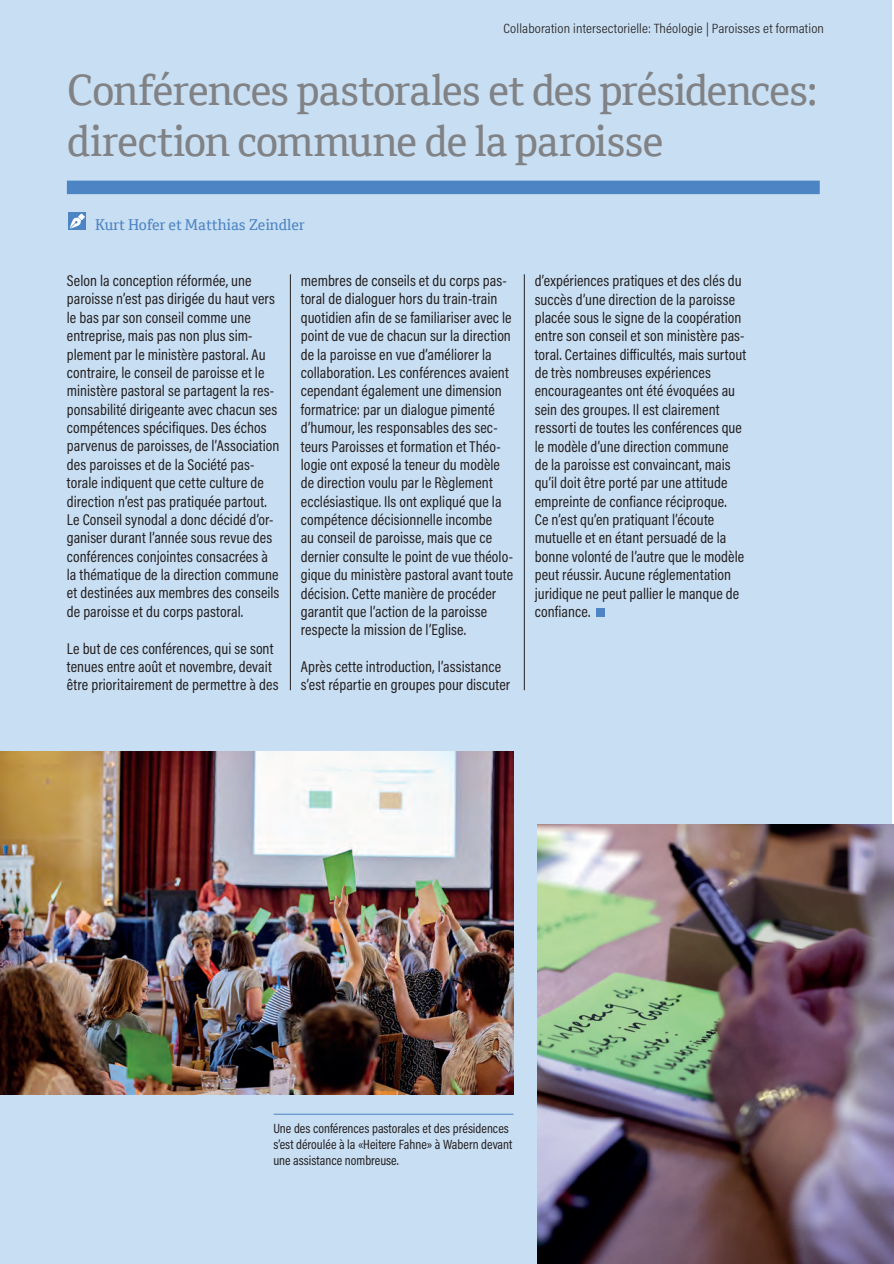
<style>
.page{position:relative;width:894px;height:1264px;background:#fff}
.page>*{position:absolute;margin:0;border:0;box-sizing:border-box;transform-origin:0 0}
.Titel{font:42px/50.4px "Cordale";letter-spacing:-.03em;color:#808285}
.t1{font:15.75px/18.3px "Acumin Pro Cond";letter-spacing:.005em;color:#231f20}
.t2{font:15px "Cordale";color:#4d84c4}
.t3{font:13.5px/16.2px "Acumin Pro Cond";color:#231f20}
.t4{font:300 13.5px "Acumin Pro Cond";letter-spacing:.01em;color:#231f20;scale:1.1 1}
</style>
<div class="page">
<div style="left:0;top:0;width:892px;height:1263px;background:#c8def2"></div>
<img style="left:0;top:751px;width:513px;height:343px">
<div style="left:67px;top:180px;width:752px;height:14px;background:#4d84c4"></div>
<div style="left:596px;top:608px;width:9px;height:8px;background:#4d84c4"></div>
<div style="left:68px;top:212px;width:17px;height:18px;background:#4d84c4"></div>
<svg style="left:69px;top:217px;width:12px;height:12px"></svg>
<svg style="left:78px;top:213px;width:7px;height:7px"></svg>
<hr style="left:290px;top:274px;width:1px;height:416px;background:#231f20">
<hr style="left:524px;top:274px;width:1px;height:416px;background:#231f20">
<img style="left:537px;top:824px;width:357px;height:439px">
<hr style="left:274px;top:1113px;width:239px;height:1px;background:#4d84c4">
<p class="t4" style="left:503px;top:20px;width:293px">Collaboration intersectorielle: Théologie | Paroisses et formation</p>
<p class="Titel" style="left:67px;top:65px;width:752px">Conférences pastorales et des présidences: direction commune de la paroisse</p>
<p class="t2" style="left:95px;top:216px;width:211px">Kurt Hofer et Matthias Zeindler</p>
<p class="t1" style="left:67px;top:271px;width:214px">Selon la conception réformée, une paroisse n’est pas dirigée du haut vers le bas par son conseil comme une entreprise, mais pas non plus sim&shy;plement par le ministère pastoral. Au contraire, le conseil de paroisse et le ministère pastoral se partagent la res&shy;ponsabilité dirigeante avec chacun ses compétences spécifiques. Des échos parvenus de paroisses, de l’Association des paroisses et de la Société pas&shy;torale indiquent que cette culture de direction n’est pas pratiquée partout.<br>Le Conseil synodal a donc décidé d’or&shy;ganiser durant l’année sous revue des conférences conjointes consacrées à la thématique de la direction commune et destinées aux membres des conseils de paroisse et du corps pastoral.</p>
<p class="t1" style="left:67px;top:638px;width:213px">Le but de ces conférences, qui se sont tenues entre août et novembre, devait être prioritairement de permettre à des</p>
<p class="t1" style="left:301px;top:271px;width:214px">membres de conseils et du corps pas&shy;toral de dialoguer hors du train-train quotidien afin de se familiariser avec le point de vue de chacun sur la direction de la paroisse en vue d’améliorer la collaboration. Les conférences avaient cependant également une dimension formatrice: par un dialogue pimenté d’humour, les responsables des sec&shy;teurs Paroisses et formation et Théo&shy;logie ont exposé la teneur du modèle de direction voulu par le Règlement ecclésiastique. Ils ont expliqué que la compétence décisionnelle incombe<br>au conseil de paroisse, mais que ce dernier consulte le point de vue théolo&shy;gique du ministère pastoral avant toute décision. Cette manière de procéder garantit que l’action de la paroisse respecte la mission de l’Eglise.</p>
<p class="t1" style="left:301px;top:657px;width:211px">Après cette introduction, l’assistance s’est répartie en groupes pour discuter</p>
<p class="t1" style="left:535px;top:271px;width:213px">d’expériences pratiques et des clés du succès d’une direction de la paroisse placée sous le signe de la coopération entre son conseil et son ministère pas&shy;toral. Certaines difficultés, mais surtout de très nombreuses expériences encourageantes ont été évoquées au sein des groupes. Il est clairement ressorti de toutes les conférences que le modèle d’une direction commune<br>de la paroisse est convaincant, mais qu’il doit être porté par une attitude empreinte de confiance réciproque.<br>Ce n’est qu’en pratiquant l’écoute mutuelle et en étant persuadé de la bonne volonté de l’autre que le modèle peut réussir. Aucune réglementation juridique ne peut pallier le manque de confiance.</p>
<p class="t3" style="left:273px;top:1119px;width:240px">Une des conférences pastorales et des présidences s’est déroulée à la «Heitere Fahne» à Wabern devant une assistance nombreuse.</p>
</div>
